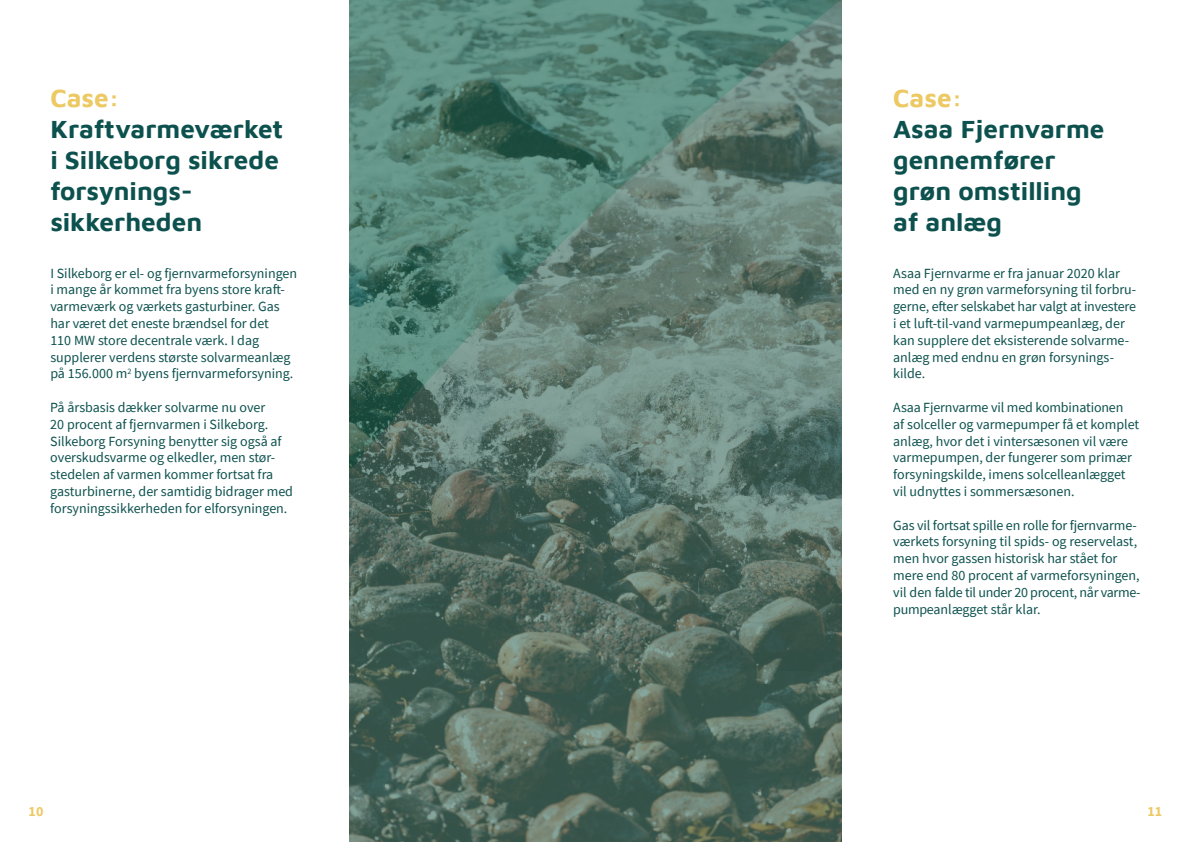
<style>
.page{position:relative;width:1191px;height:842px;background:#fff}
.page>*{position:absolute;margin:0;border:0;box-sizing:border-box;transform-origin:0 0}
.t1{font:700 26px/31.2px "Maven Pro";color:#0c514e}
.t2{font:700 26px "Maven Pro";color:#ecc962}
.t3{font:14px/16.8px "Source Sans Pro";color:#0c514e}
.t4{font:700 14px "Source Sans Pro";color:#ecc962}
</style>
<div class="page">
<svg style="left:349px;top:0;width:493px;height:103px;background:#5a877b"></svg>
<svg style="left:349px;top:103px;width:493px;height:443px;background:#5d7d73"></svg>
<svg style="left:349px;top:546px;width:493px;height:296px;background:#4e665a"></svg>
<h1 class="t2" style="left:50px;top:79px;width:71px">Case:</h1>
<h1 class="t1" style="left:50px;top:111px;width:234px">Kraftvarmeværket i Silkeborg sikrede forsynings&shy;sikkerheden</h1>
<p class="t3" style="left:50px;top:264px;width:248px">I Silkeborg er el- og fjernvarmeforsyningen i mange år kommet fra byens store kraft&shy;varmeværk og værkets gasturbiner. Gas har været det eneste brændsel for det<br>110 MW store decentrale værk. I dag supplerer verdens største solvarmeanlæg på 156.000 m<sup>2</sup> byens fjernvarmeforsyning.</p>
<p class="t3" style="left:50px;top:399px;width:244px">På årsbasis dækker solvarme nu over<br>20 procent af fjernvarmen i Silkeborg.<br>Silkeborg Forsyning benytter sig også af overskudsvarme og elkedler, men stør&shy;stedelen af varmen kommer fortsat fra gasturbinerne, der samtidig bidrager med forsyningssikkerheden for elforsyningen.</p>
<h1 class="t2" style="left:893px;top:79px;width:71px">Case:</h1>
<h1 class="t1" style="left:893px;top:111px;width:213px">Asaa Fjernvarme gennemfører grøn omstilling af anlæg</h1>
<p class="t3" style="left:893px;top:264px;width:244px">Asaa Fjernvarme er fra januar 2020 klar med en ny grøn varmeforsyning til forbru&shy;gerne, efter selskabet har valgt at investere i et luft-til-vand varmepumpeanlæg, der kan supplere det eksisterende solvarme&shy;anlæg med endnu en grøn forsynings&shy;kilde.</p>
<p class="t3" style="left:893px;top:399px;width:248px">Asaa Fjernvarme vil med kombinationen<br>af solceller og varmepumper få et komplet anlæg, hvor det i vintersæsonen vil være varmepumpen, der fungerer som primær forsyningskilde, imens solcelleanlægget vil udnyttes i sommersæsonen.</p>
<p class="t3" style="left:893px;top:516px;width:249px">Gas vil fortsat spille en rolle for fjernvarme&shy;værkets forsyning til spids- og reservelast, men hvor gassen historisk har stået for mere end 80 procent af varmeforsyningen, vil den falde til under 20 procent, når varme&shy;pumpeanlægget står klar.</p>
<p class="t4" style="left:29px;top:802px;width:16px">10</p>
<p class="t4" style="left:1147px;top:802px;width:16px">11</p>
</div>
